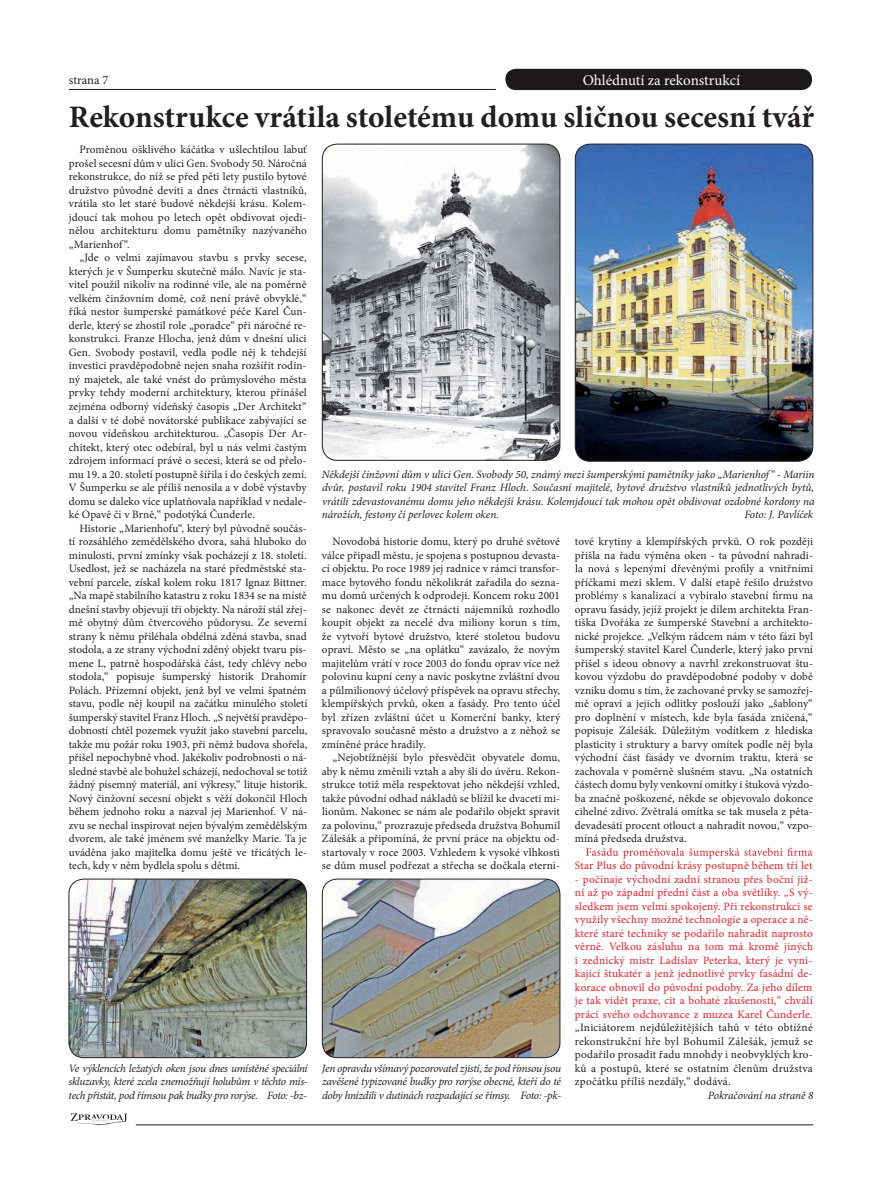
<style>
.page{position:relative;width:882px;height:1194px;background:#fff}
.page>*{position:absolute;margin:0;border:0;box-sizing:border-box;transform-origin:0 0}
.t1{font:700 31.25px "Minion Pro";color:#231f20}
.t2{font:15px "Minion Pro";color:#fff}
.t3{font:12.5px "Minion Pro";color:#231f20}
.t4{font:11.25px/13.5px "Minion Pro";letter-spacing:.005em;color:#231f20;text-align:justify}
.t5{font:italic 11.25px/13.5px "Minion Pro";letter-spacing:-.02em;color:#231f20;text-align:justify}
.t6{font:11.25px/13.5px "Minion Pro";letter-spacing:.02em;color:#ed1c24;text-align:justify}
</style>
<div class="page">
<hr style="left:135px;top:1124px;width:678px;height:1px;background:#1c181c">
<svg style="left:70px;top:1113px;width:58px;height:12px"></svg>
<hr style="left:69px;top:89px;width:427px;height:1px;background:#1c181c">
<div style="left:505px;top:69px;width:307px;height:21px;background:#1c181c;border-radius:11px"></div>
<img style="left:322px;top:144px;width:238px;height:316px;border-radius:15px">
<div style="left:322px;top:144px;width:238px;height:316px;border:1px solid #231f20;border-radius:15px"></div>
<img style="left:575px;top:144px;width:238px;height:317px">
<div style="left:575px;top:144px;width:238px;height:317px;border:1px solid #231f20;border-radius:15px"></div>
<svg style="left:575px;top:564px;width:171px;height:11px"></svg>
<svg style="left:575px;top:591px;width:203px;height:11px"></svg>
<svg style="left:586px;top:847px;width:226px;height:11px"></svg>
<img style="left:322px;top:880px;width:238px;height:177px">
<div style="left:322px;top:878px;width:238px;height:179px;border:1px solid #231f20;border-radius:15px"></div>
<img style="left:69px;top:879px;width:237px;height:178px;border-radius:15px">
<div style="left:69px;top:878px;width:238px;height:179px;border:1px solid #231f20;border-radius:15px"></div>
<p class="t3" style="left:69px;top:75px;width:41px">strana 7</p>
<h2 class="t2" style="left:582px;top:75px;width:159px">Ohlédnutí za rekonstrukcí</h2>
<h1 class="t1" style="left:69px;top:98px;width:747px">Rekonstrukce vrátila stoletému domu sličnou secesní tvář</h1>
<p class="t4" style="left:69px;top:144px;width:239px;text-indent:11px">Proměnou ošklivého káčátka v ušlechtilou labuť prošel secesní dům v ulici Gen. Svobody 50. Náročná rekonstrukce, do níž se před pěti lety pustilo bytové družstvo původně devíti a dnes čtrnácti vlastníků, vrátila sto let staré budově někdejší krásu. Kolem&shy;jdoucí tak mohou po letech opět obdivovat ojedi&shy;nělou architekturu domu pamětníky nazývaného „Marienhof “.</p>
<p class="t4" style="left:69px;top:252px;width:239px;text-indent:11px">„Jde o velmi zajímavou stavbu s prvky secese, kterých je v Šumperku skutečně málo. Navíc je sta&shy;vitel použil nikoliv na rodinné vile, ale na poměrně velkém činžovním domě, což není právě obvyklé,“ říká nestor šumperské památkové péče Karel Čun&shy;derle, který se zhostil role „poradce“ při náročné re&shy;konstrukci. Franze Hlocha, jenž dům v dnešní ulici Gen. Svobody postavil, vedla podle něj k tehdejší investici pravděpodobně nejen snaha rozšířit rodin&shy;ný majetek, ale také vnést do průmyslového města prvky tehdy moderní architektury, kterou přinášel zejména odborný vídeňský časopis „Der Architekt“ a další v té době novátorské publikace zabývající se novou vídeňskou architekturou. „Časopis Der Ar&shy;chitekt, který otec odebíral, byl u nás velmi častým zdrojem informací právě o secesi, která se od přelo&shy;mu 19. a 20. století postupně šířila i do českých zemí.<br>V Šumperku se ale příliš nenosila a v době výstavby domu se daleko více uplatňovala například v nedale&shy;ké Opavě či v Brně,“ podotýká Čunderle.</p>
<p class="t4" style="left:69px;top:522px;width:240px;text-indent:11px">Historie „Marienhofu“, který byl původně součás&shy;tí rozsáhlého zemědělského dvora, sahá hluboko do minulosti, první zmínky však pocházejí z 18. století.<br>Usedlost, jež se nacházela na staré předměstské sta&shy;vební parcele, získal kolem roku 1817 Ignaz Bittner. „Na mapě stabilního katastru z roku 1834 se na místě dnešní stavby objevují tři objekty. Na nároží stál zřej&shy;mě obytný dům čtvercového půdorysu. Ze severní strany k němu přiléhala obdélná zděná stavba, snad stodola, a ze strany východní zděný objekt tvaru pís&shy;mene L, patrně hospodářská část, tedy chlévy nebo stodola,“ popisuje šumperský historik Drahomír Polách. Přízemní objekt, jenž byl ve velmi špatném stavu, podle něj koupil na začátku minulého století šumperský stavitel Franz Hloch. „S největší pravděpo&shy;dobností chtěl pozemek využít jako stavební parcelu, takže mu požár roku 1903, při němž budova shořela, přišel nepochybně vhod. Jakékoliv podrobnosti o ná&shy;sledné stavbě ale bohužel scházejí, nedochoval se totiž žádný písemný materiál, ani výkresy,“ lituje historik.<br>Nový činžovní secesní objekt s věží dokončil Hloch během jednoho roku a nazval jej Marienhof. V ná&shy;zvu se nechal inspirovat nejen bývalým zemědělským dvorem, ale také jménem své manželky Marie. Ta je uváděna jako majitelka domu ještě ve třicátých le&shy;tech, kdy v něm bydlela spolu s dětmi.</p>
<p class="t5" style="left:322px;top:467px;width:494px">Někdejší činžovní dům v ulici Gen. Svobody 50, známý mezi šumperskými pamětníky jako „Marienhof “ - Mariin dvůr, postavil roku 1904 stavitel Franz Hloch. Současní majitelé, bytové družstvo vlastníků jednotlivých bytů, vrátili zdevastovanému domu jeho někdejší krásu. Kolemjdoucí tak mohou opět obdivovat ozdobné kordony na nárožích, festony či perlovec kolem oken.</p>
<p class="t5" style="left:744px;top:507px;width:70px">Foto: J. Pavlíček</p>
<p class="t4" style="left:575px;top:535px;width:240px">tové krytiny a klempířských prvků. O rok později</p>
<p class="t4" style="left:575px;top:549px;width:239px">přišla na řadu výměna oken - ta původní nahradi-</p>
<p class="t4" style="left:746px;top:562px;width:68px">ly a vnitřními</p>
<p class="t4" style="left:575px;top:576px;width:239px">příčkami mezi sklem. V další etapě řešilo družstvo</p>
<p class="t4" style="left:778px;top:589px;width:36px">rmu na</p>
<p class="t4" style="left:575px;top:603px;width:239px">opravu fasády, jejíž projekt je dílem architekta Fran-</p>
<p class="t4" style="left:575px;top:616px;width:240px">tiška Dvořáka ze šumperské Stavební a architekto-</p>
<p class="t4" style="left:575px;top:630px;width:239px">nické projekce. „Velkým rádcem nám v této fázi byl</p>
<p class="t4" style="left:575px;top:643px;width:239px">šumperský stavitel Karel Čunderle, který jako první</p>
<p class="t4" style="left:575px;top:657px;width:239px">přišel s ideou obnovy a navrhl zrekonstruovat štu-</p>
<p class="t4" style="left:575px;top:670px;width:239px">kovou výzdobu do pravděpodobné podoby v době</p>
<p class="t4" style="left:575px;top:684px;width:240px">vzniku domu s tím, že zachované prvky se samozřej-</p>
<p class="t4" style="left:575px;top:697px;width:239px">mě opraví a jejich odlitky poslouží jako „šablony“</p>
<p class="t4" style="left:575px;top:711px;width:239px">pro doplnění v místech, kde byla fasáda zničená,“</p>
<p class="t4" style="left:575px;top:724px;width:239px">popisuje Zálešák. Důležitým vodítkem z hlediska</p>
<p class="t4" style="left:575px;top:738px;width:240px">plasticity i struktury a barvy omítek podle něj byla</p>
<p class="t4" style="left:575px;top:751px;width:239px">východní část fasády ve dvorním traktu, která se</p>
<p class="t4" style="left:575px;top:765px;width:239px">zachovala v poměrně slušném stavu. „Na ostatních</p>
<p class="t4" style="left:575px;top:778px;width:240px">částech domu byly venkovní omítky i štuková výzdo-</p>
<p class="t4" style="left:575px;top:792px;width:239px">ba značně poškozené, někde se objevovalo dokonce</p>
<p class="t4" style="left:575px;top:805px;width:239px">cihelné zdivo. Zvětralá omítka se tak musela z pěta-</p>
<p class="t4" style="left:575px;top:819px;width:239px">devadesáti procent otlouct a nahradit novou,“ vzpo-</p>
<p class="t4" style="left:575px;top:832px;width:113px">míná předseda družstva.</p>
<p class="t6" style="left:575px;top:859px;width:239px">Star Plus do původní krásy postupně během tří let</p>
<p class="t6" style="left:575px;top:873px;width:240px">- počínaje východní zadní stranou přes boční již&shy;ní až po západní přední část a oba světlíky. „S vý&shy;sledkem jsem velmi spokojený. Při rekonstrukci se využily všechny možné technologie a operace a ně&shy;které staré techniky se podařilo nahradit naprosto věrně. Velkou zásluhu na tom má kromě jiných i zednický mistr Ladislav Peterka, který je vyni&shy;kající štukatér a jenž jednotlivé prvky fasádní de&shy;korace obnovil do původní podoby. Za jeho dílem je tak vidět praxe, cit a bohaté zkušenosti,“ chválí práci svého odchovance z muzea Karel Čunderle.</p>
<p class="t4" style="left:575px;top:1021px;width:239px">„Iniciátorem nejdůležitějších tahů v této obtížné rekonstrukční hře byl Bohumil Zálešák, jemuž se podařilo prosadit řadu mnohdy i neobvyklých kro&shy;ků a postupů, které se ostatním členům družstva zpočátku příliš nezdály,“ dodává.</p>
<p class="t5" style="left:708px;top:1088px;width:107px">Pokračování na straně 8</p>
<p class="t4" style="left:322px;top:535px;width:240px;text-indent:11px">Novodobá historie domu, který po druhé světové válce připadl městu, je spojena s postupnou devasta&shy;cí objektu. Po roce 1989 jej radnice v rámci transfor&shy;mace bytového fondu několikrát zařadila do sezna&shy;mu domů určených k odprodeji. Koncem roku 2001 se nakonec devět ze čtrnácti nájemníků rozhodlo koupit objekt za necelé dva miliony korun s tím, že vytvoří bytové družstvo, které stoletou budovu opraví. Město se „na oplátku“ zavázalo, že novým majitelům vrátí v roce 2003 do fondu oprav více než polovinu kupní ceny a navíc poskytne zvláštní dvou a půlmilionový účelový příspěvek na opravu střechy, klempířských prvků, oken a fasády. Pro tento účel byl zřízen zvláštní účet u Komerční banky, který spravovalo současně město a družstvo a z něhož se zmíněné práce hradily.</p>
<p class="t4" style="left:322px;top:751px;width:240px;text-indent:11px">„Nejobtížnější bylo přesvědčit obyvatele domu, aby k němu změnili vztah a aby šli do úvěru. Rekon&shy;strukce totiž měla respektovat jeho někdejší vzhled, takže původní odhad nákladů se blížil ke dvaceti mi&shy;lionům. Nakonec se nám ale podařilo objekt spravit za polovinu,“ prozrazuje předseda družstva Bohumil Zálešák a připomíná, že první práce na objektu od&shy;startovaly v roce 2003. Vzhledem k vysoké vlhkosti se dům musel podřezat a střecha se dočkala eterni-</p>
<p class="t5" style="left:69px;top:1061px;width:240px">Ve výklencích ležatých oken jsou dnes umístěné speciální skluzavky, které zcela znemožňují holubům v těchto mís&shy;tech přistát, pod římsou pak budky pro rorýse. Foto: -bz-</p>
<p class="t5" style="left:322px;top:1061px;width:241px">Jen opravdu všímavý pozorovatel zjistí, že pod římsou jsou zavěšené typizované budky pro rorýse obecné, kteří do té doby hnízdili v dutinách rozpadající se římsy. Foto: -pk-</p>
</div>
